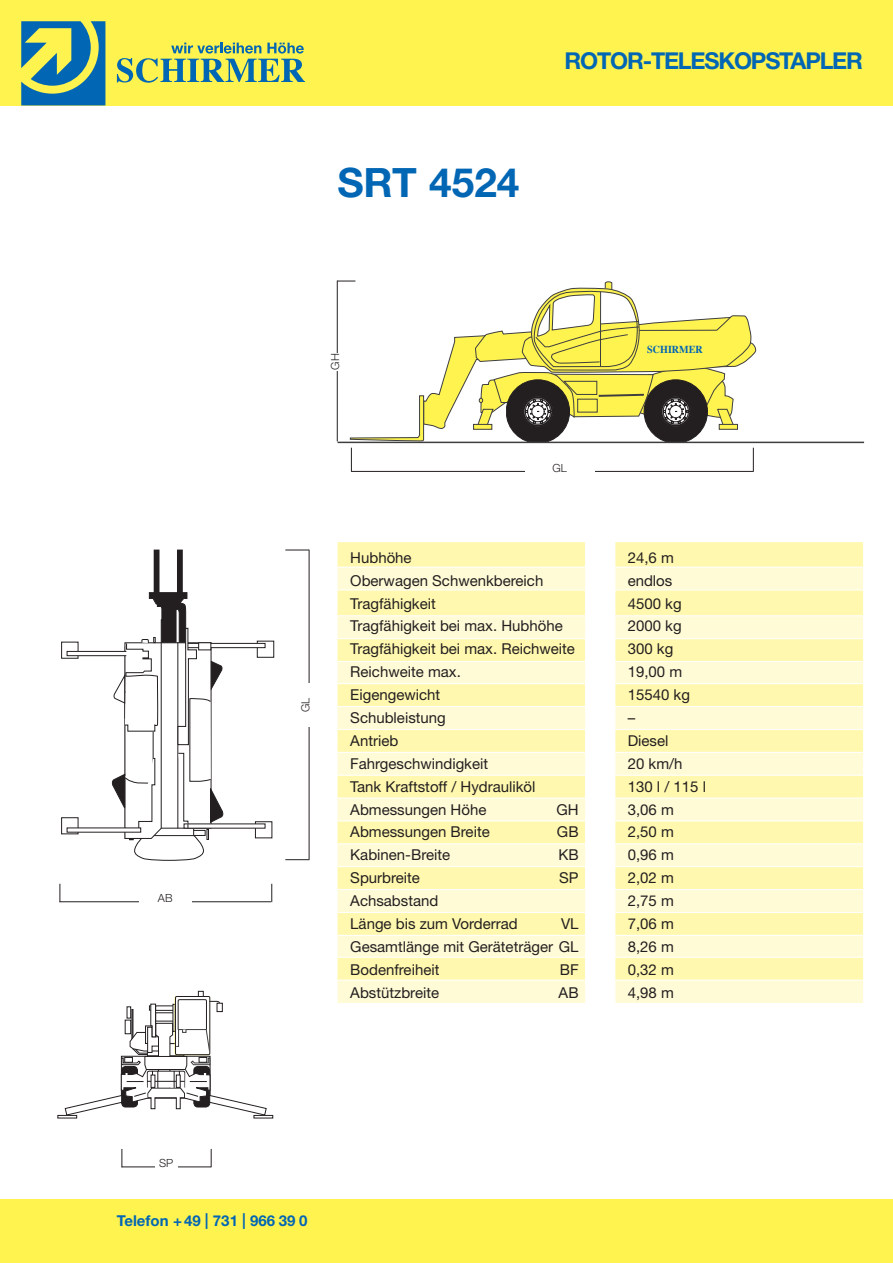
<style>
.page{position:relative;width:893px;height:1263px;background:#fff}
.page>*{position:absolute;margin:0;border:0;box-sizing:border-box;transform-origin:0 0}
.t1{font:700 40.5px "Helvetica Neue LT Std";color:#0166b3}
.t2{font:700 23.25px "Helvetica Neue LT Std";letter-spacing:-.05em;color:#0166b3}
.t3{font:15px "Helvetica Neue LT Std";color:#231f20}
.t4{font:700 15px "Helvetica Neue LT Std";color:#0166b3}
.t5{font:300 11.25px "Helvetica Neue LT Std";color:#231f20}
.t6{font:700 10.65px "Times";color:#0166b3;scale:.95 1}
.s1{font-family:"Myriad";font-size:15.75px}
</style>
<div class="page">
<div style="left:0;top:0;width:893px;height:105px;background:#fff34f"></div>
<svg style="left:21px;top:21px;width:84px;height:84px"></svg>
<svg style="left:117px;top:43px;width:188px;height:40px"></svg>
<svg style="left:338px;top:542px;width:525px;height:25px;background:#fff8af"></svg>
<svg style="left:338px;top:568px;width:525px;height:435px;background:#fff9c3"></svg>
<svg style="left:585px;top:542px;width:31px;height:461px"></svg>
<hr style="left:585px;top:567px;width:30px;height:1px;background:#fff">
<hr style="left:615px;top:567px;width:248px;height:1px;background:#fff">
<hr style="left:338px;top:590px;width:247px;height:1px;background:#fff">
<hr style="left:585px;top:590px;width:30px;height:1px;background:#fff">
<hr style="left:615px;top:590px;width:248px;height:1px;background:#fff">
<hr style="left:338px;top:615px;width:247px;height:1px;background:#fff">
<hr style="left:585px;top:615px;width:30px;height:1px;background:#fff">
<hr style="left:615px;top:615px;width:248px;height:1px;background:#fff">
<hr style="left:338px;top:638px;width:247px;height:1px;background:#fff">
<hr style="left:585px;top:638px;width:30px;height:1px;background:#fff">
<hr style="left:615px;top:638px;width:248px;height:1px;background:#fff">
<hr style="left:338px;top:661px;width:247px;height:1px;background:#fff">
<hr style="left:585px;top:661px;width:30px;height:1px;background:#fff">
<hr style="left:615px;top:661px;width:248px;height:1px;background:#fff">
<hr style="left:338px;top:683px;width:247px;height:1px;background:#fff">
<hr style="left:585px;top:683px;width:30px;height:1px;background:#fff">
<hr style="left:615px;top:683px;width:248px;height:1px;background:#fff">
<hr style="left:338px;top:706px;width:247px;height:1px;background:#fff">
<hr style="left:585px;top:706px;width:30px;height:1px;background:#fff">
<hr style="left:615px;top:706px;width:248px;height:1px;background:#fff">
<hr style="left:338px;top:729px;width:247px;height:1px;background:#fff">
<hr style="left:585px;top:729px;width:30px;height:1px;background:#fff">
<hr style="left:615px;top:729px;width:248px;height:1px;background:#fff">
<hr style="left:338px;top:752px;width:247px;height:1px;background:#fff">
<hr style="left:585px;top:752px;width:30px;height:1px;background:#fff">
<hr style="left:615px;top:752px;width:248px;height:1px;background:#fff">
<hr style="left:338px;top:775px;width:247px;height:1px;background:#fff">
<hr style="left:585px;top:775px;width:30px;height:1px;background:#fff">
<hr style="left:615px;top:775px;width:248px;height:1px;background:#fff">
<hr style="left:338px;top:798px;width:247px;height:1px;background:#fff">
<hr style="left:585px;top:798px;width:30px;height:1px;background:#fff">
<hr style="left:615px;top:798px;width:248px;height:1px;background:#fff">
<hr style="left:338px;top:821px;width:247px;height:1px;background:#fff">
<hr style="left:585px;top:821px;width:30px;height:1px;background:#fff">
<hr style="left:615px;top:821px;width:248px;height:1px;background:#fff">
<hr style="left:338px;top:843px;width:247px;height:1px;background:#fff">
<hr style="left:585px;top:843px;width:30px;height:1px;background:#fff">
<hr style="left:615px;top:843px;width:248px;height:1px;background:#fff">
<hr style="left:338px;top:866px;width:247px;height:1px;background:#fff">
<hr style="left:585px;top:866px;width:30px;height:1px;background:#fff">
<hr style="left:615px;top:866px;width:248px;height:1px;background:#fff">
<hr style="left:338px;top:889px;width:247px;height:1px;background:#fff">
<hr style="left:585px;top:889px;width:30px;height:1px;background:#fff">
<hr style="left:615px;top:889px;width:248px;height:1px;background:#fff">
<hr style="left:338px;top:912px;width:247px;height:1px;background:#fff">
<hr style="left:585px;top:912px;width:30px;height:1px;background:#fff">
<hr style="left:615px;top:912px;width:248px;height:1px;background:#fff">
<hr style="left:338px;top:935px;width:247px;height:1px;background:#fff">
<hr style="left:585px;top:935px;width:30px;height:1px;background:#fff">
<hr style="left:338px;top:957px;width:247px;height:1px;background:#fff">
<hr style="left:585px;top:957px;width:30px;height:1px;background:#fff">
<hr style="left:338px;top:980px;width:247px;height:1px;background:#fff">
<hr style="left:585px;top:980px;width:30px;height:1px;background:#fff">
<hr style="left:615px;top:935px;width:248px;height:1px;background:#fff">
<hr style="left:615px;top:957px;width:248px;height:1px;background:#fff">
<hr style="left:615px;top:980px;width:248px;height:1px;background:#fff">
<div style="left:0;top:1199px;width:893px;height:64px;background:#fff34f"></div>
<svg style="left:337px;top:281px;width:419px;height:161px"></svg>
<hr style="left:337px;top:281px;width:1px;height:160px;background:#231f20">
<div style="left:331px;top:353px;width:10px;height:17px;background:#fff"></div>
<hr style="left:338px;top:442px;width:526px;height:1px;background:#3e3e3f">
<hr style="left:351px;top:471px;width:403px;height:1px;background:#231f20">
<svg style="left:753px;top:448px;width:1px;height:23px"></svg>
<svg style="left:351px;top:448px;width:1px;height:23px"></svg>
<div style="left:525px;top:464px;width:70px;height:13px;background:#fff"></div>
<div style="left:645px;top:341px;width:60px;height:15px;background:#fff34f"></div>
<hr style="left:309px;top:550px;width:1px;height:310px;background:#231f20">
<svg style="left:285px;top:550px;width:24px;height:1px"></svg>
<svg style="left:285px;top:859px;width:24px;height:1px"></svg>
<div style="left:302px;top:683px;width:16px;height:44px;background:#fff"></div>
<svg style="left:60px;top:884px;width:1px;height:17px"></svg>
<hr style="left:60px;top:901px;width:211px;height:1px;background:#231f20">
<div style="left:139px;top:894px;width:52px;height:15px;background:#fff"></div>
<svg style="left:271px;top:884px;width:1px;height:18px"></svg>
<svg style="left:122px;top:1149px;width:1px;height:17px"></svg>
<hr style="left:122px;top:1166px;width:89px;height:1px;background:#231f20">
<div style="left:155px;top:1159px;width:22px;height:16px;background:#fff"></div>
<svg style="left:211px;top:1149px;width:1px;height:18px"></svg>
<div style="left:57px;top:1115px;width:20px;height:3px;border:1px solid #231f20"></div>
<div style="left:254px;top:1115px;width:19px;height:3px;border:1px solid #231f20"></div>
<svg style="left:64px;top:990px;width:203px;height:126px"></svg>
<div style="left:61px;top:817px;width:17px;height:17px;background:#fff;border:1px solid #231f20"></div>
<div style="left:257px;top:641px;width:17px;height:17px;background:#fff;border:1px solid #231f20"></div>
<svg style="left:61px;top:642px;width:17px;height:17px"></svg>
<div style="left:255px;top:821px;width:17px;height:17px;background:#fff;border:1px solid #231f20"></div>
<svg style="left:224px;top:643px;width:41px;height:5px"></svg>
<svg style="left:67px;top:651px;width:45px;height:5px"></svg>
<svg style="left:224px;top:823px;width:41px;height:5px"></svg>
<svg style="left:67px;top:827px;width:45px;height:5px"></svg>
<svg style="left:112px;top:549px;width:112px;height:312px"></svg>
<p class="t5" style="left:158px;top:891px;width:16px">AB</p>
<h1 class="t1" style="left:337px;top:157px;width:184px">SRT 4524</h1>
<h2 class="t2" style="left:565px;top:46px;width:300px">ROTOR-TELESKOPSTAPLER</h2>
<p class="t5" style="left:328px;top:370px;width:18px;rotate:-90deg">GH</p>
<p class="t6" style="left:647px;top:339px;width:60px">SCHIRMER</p>
<p class="t5" style="left:299px;top:712px;width:16px;rotate:-90deg">GL</p>
<p class="t5" style="left:553px;top:461px;width:16px">GL</p>
<p class="t3" style="left:350px;top:549px;width:63px">Hubhöhe</p>
<p class="t3" style="left:628px;top:549px;width:48px">24,6 m</p>
<p class="t3" style="left:350px;top:571px;width:195px">Oberwagen Schwenkbereich</p>
<p class="t3" style="left:628px;top:571px;width:46px">endlos</p>
<p class="t3" style="left:350px;top:594px;width:87px">Tragfähigkeit</p>
<p class="t3" style="left:628px;top:594px;width:55px">4500 kg</p>
<p class="t3" style="left:350px;top:617px;width:214px">Tragfähigkeit bei max. Hubhöhe</p>
<p class="t3" style="left:628px;top:617px;width:55px">2000 kg</p>
<p class="t3" style="left:350px;top:640px;width:226px">Tragfähigkeit bei max. Reichweite</p>
<p class="t3" style="left:628px;top:640px;width:47px">300 kg</p>
<p class="t3" style="left:350px;top:663px;width:112px">Reichweite max.</p>
<p class="t3" style="left:628px;top:663px;width:56px">19,00 m</p>
<p class="t3" style="left:350px;top:686px;width:91px">Eigengewicht</p>
<p class="t3" style="left:628px;top:686px;width:64px">15540 kg</p>
<p class="t3" style="left:350px;top:709px;width:97px">Schubleistung</p>
<p class="t3" style="left:628px;top:709px;width:9px">–</p>
<p class="t3" style="left:350px;top:732px;width:50px">Antrieb</p>
<p class="t3" style="left:628px;top:732px;width:42px">Diesel</p>
<p class="t3" style="left:350px;top:754px;width:139px">Fahrgeschwindigkeit</p>
<p class="t3" style="left:628px;top:754px;width:56px">20 km/h</p>
<p class="t3" style="left:350px;top:777px;width:187px">Tank Kraftstoff / Hydrauliköl</p>
<p class="t3" style="left:628px;top:777px;width:80px">130 l / 115 l</p>
<p class="t3" style="left:350px;top:800px;width:138px">Abmessungen Höhe</p>
<p class="t3" style="left:556px;top:800px;width:24px">GH</p>
<p class="t3" style="left:628px;top:800px;width:48px">3,06 m</p>
<p class="t3" style="left:350px;top:823px;width:141px">Abmessungen Breite</p>
<p class="t3" style="left:557px;top:823px;width:23px">GB</p>
<p class="t3" style="left:628px;top:823px;width:48px">2,50 m</p>
<p class="t3" style="left:350px;top:846px;width:102px">Kabinen-Breite</p>
<p class="t3" style="left:558px;top:846px;width:22px">KB</p>
<p class="t3" style="left:628px;top:846px;width:48px">0,96 m</p>
<p class="t3" style="left:350px;top:869px;width:71px">Spurbreite</p>
<p class="t3" style="left:559px;top:869px;width:21px">SP</p>
<p class="t3" style="left:628px;top:869px;width:48px">2,02 m</p>
<p class="t3" style="left:350px;top:892px;width:90px">Achsabstand</p>
<p class="t3" style="left:628px;top:892px;width:48px">2,75 m</p>
<p class="t3" style="left:350px;top:915px;width:169px">Länge bis zum Vorderrad</p>
<p class="t3" style="left:561px;top:915px;width:19px">VL</p>
<p class="t3" style="left:628px;top:915px;width:48px">7,06 m</p>
<p class="t3" style="left:350px;top:937px;width:230px">Gesamtlänge mit Geräteträger GL</p>
<p class="t3" style="left:628px;top:937px;width:48px">8,26 m</p>
<p class="t3" style="left:350px;top:960px;width:91px">Bodenfreiheit</p>
<p class="t3" style="left:560px;top:960px;width:20px">BF</p>
<p class="t3" style="left:628px;top:960px;width:48px">0,32 m</p>
<p class="t3" style="left:350px;top:983px;width:90px">Abstützbreite</p>
<p class="t3" style="left:559px;top:983px;width:21px">AB</p>
<p class="t3" style="left:628px;top:983px;width:48px">4,98 m</p>
<p class="t5" style="left:159px;top:1156px;width:16px">SP</p>
<p class="t4" style="left:117px;top:1212px;width:192px">Telefon +49 <span class="s1">|</span> 731 <span class="s1">|</span> 966 39 0</p>
</div>
